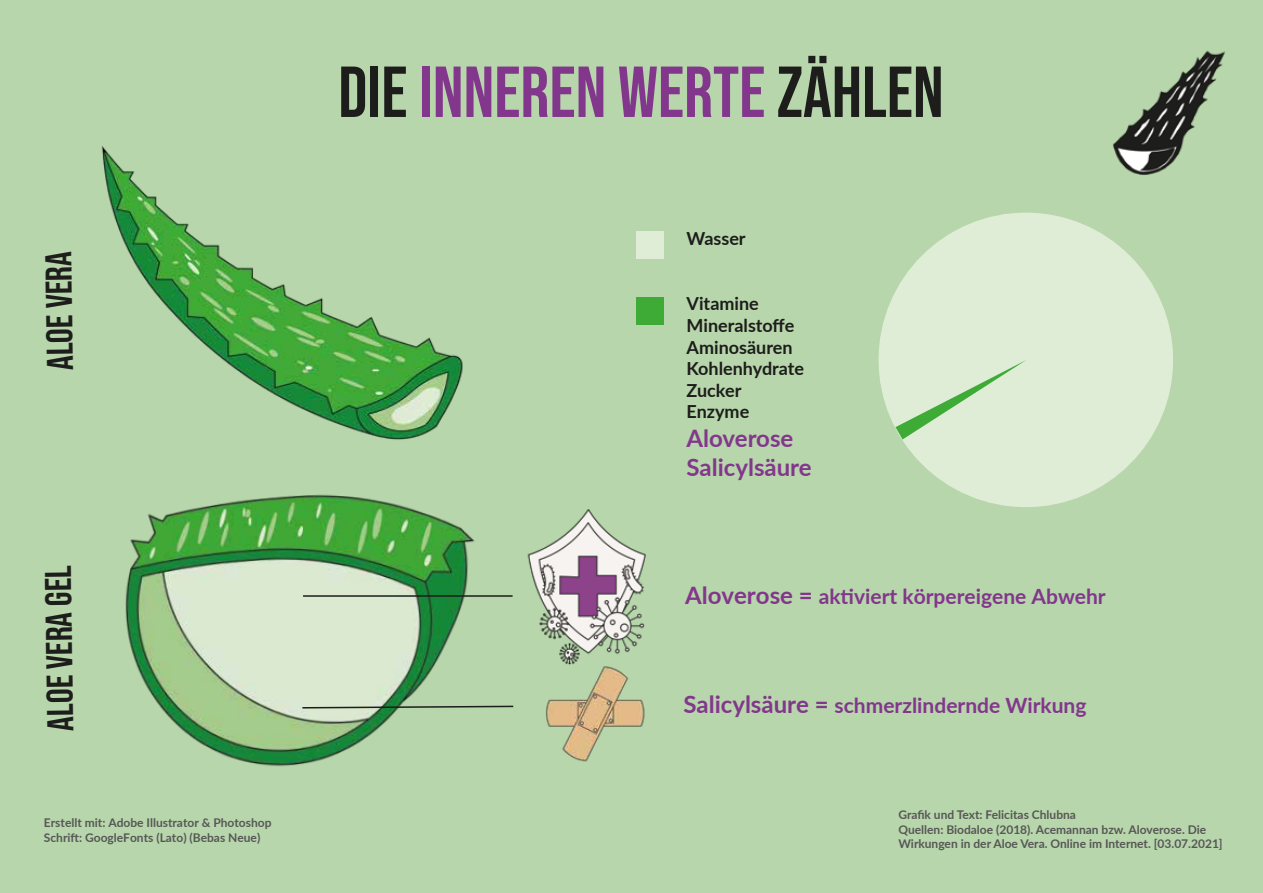
<style>
.page{position:relative;width:1263px;height:893px;background:#b7d6ab}
.page>*{position:absolute;margin:0;border:0;box-sizing:border-box;transform-origin:0 0}
.t1{font:72px "Bebas Neue";color:#82368c}
.t2{font:37.05px "Bebas Neue";color:#1d1d1b}
.t3{font:700 24px/28.8px "Lato";color:#82368c}
.t4{font:700 21px "Lato";color:#82368c}
.t5{font:700 18px/21.6px "Lato";color:#1d1d1b}
.t6{font:700 12px/14.4px "Lato";color:#575756}
.s1{color:#1d1d1b}
.s2{font-size:24px}
</style>
<div class="page">
<img style="left:101px;top:146px;width:118px;height:99px">
<img style="left:125px;top:245px;width:350px;height:522px">
<div style="left:878px;top:213px;width:295px;height:294px;background:#e0edd6;border-radius:50%"></div>
<div style="left:637px;top:232px;width:27px;height:27px;background:#e0edd6"></div>
<div style="left:637px;top:297px;width:27px;height:27px;background:#3eab36"></div>
<svg style="left:301px;top:705px;width:178px;height:4px"></svg>
<hr style="left:303px;top:595px;width:210px;height:2px;background:#1d1d1b">
<svg style="left:895px;top:360px;width:131px;height:79px"></svg>
<img style="left:562px;top:727px;width:42px;height:35px">
<img style="left:1113px;top:50px;width:112px;height:125px">
<img style="left:479px;top:509px;width:167px;height:218px">
<h2 class="t2" style="left:39px;top:371px;width:121px;rotate:-91deg">ALOE VERA</h2>
<h2 class="t2" style="left:40px;top:731px;width:167px;rotate:-91deg">ALOE VERA GEL</h2>
<p class="t6" style="left:44px;top:815px;width:229px">Erstellt mit: Adobe Illustrator &amp; Photoshop<br>Schrift: GoogleFonts (Lato) (Bebas Neue)</p>
<h1 class="t1" style="left:338px;top:51px;width:607px"><span class="s1">DIE</span> INNEREN WERTE <span class="s1">ZÄHLEN</span></h1>
<h3 class="t5" style="left:686px;top:227px;width:61px">Wasser</h3>
<h3 class="t5" style="left:686px;top:292px;width:119px">Vitamine<br>Mineralstoffe<br>Aminosäuren<br>Kohlenhydrate<br>Zucker<br>Enzyme</h3>
<h3 class="t3" style="left:686px;top:423px;width:127px">Aloverose<br>Salicylsäure</h3>
<h3 class="t4" style="left:685px;top:581px;width:422px"><span class="s2">Aloverose =</span> aktiviert körpereigene Abwehr</h3>
<h3 class="t4" style="left:683px;top:690px;width:405px"><span class="s2">Salicylsäure =</span> schmerzlindernde Wirkung</h3>
<p class="t6" style="left:898px;top:807px;width:326px">Grafik und Text: Felicitas Chlubna<br>Quellen: Biodaloe (2018). Acemannan bzw. Aloverose. Die<br>Wirkungen in der Aloe Vera. Online im Internet. [03.07.2021]</p>
</div>
